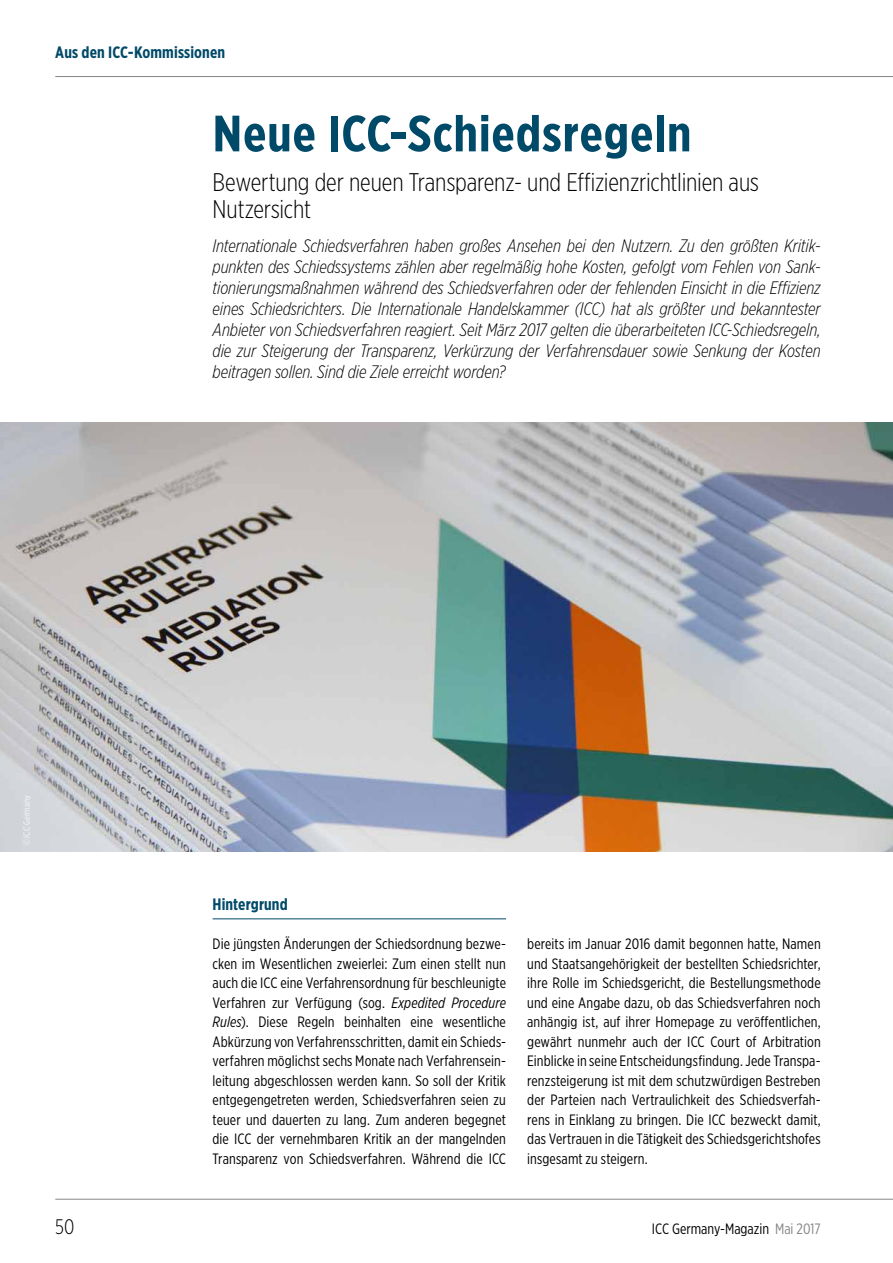
<style>
.page{position:relative;width:893px;height:1263px;background:#fff}
.page>*{position:absolute;margin:0;border:0;box-sizing:border-box;transform-origin:0 0}
.t1{font:700 51px "Gotham X Narrow";letter-spacing:.02em;color:#004a69}
.t2{font:300 25.5px/27px "Gotham X Narrow";letter-spacing:-.005em;color:#000}
.t3{font:300 21px "Gotham X Narrow";color:#000}
.t4{font:italic 300 18px/21px "Gotham X Narrow";letter-spacing:-.01em;color:#000;text-align:justify}
.t5{font:700 16.5px "Gotham X Narrow";letter-spacing:.01em;color:#004a69}
.t6{font:15px/19.5px "Gotham X Narrow";letter-spacing:.005em;color:#000;text-align:justify}
.t7{font:9px "Gotham X Narrow";letter-spacing:.025em;color:#fff}
.s1{font-style:italic}
.s2{color:#878787}
</style>
<div class="page">
<hr style="left:55px;top:76px;width:838px;height:1px;background:#878787">
<hr style="left:55px;top:1199px;width:838px;height:1px;background:#878787">
<img style="left:0;top:423px;width:893px;height:429px">
<hr style="left:213px;top:918px;width:293px;height:1px;background:#004a69">
<p class="t5" style="left:55px;top:42px;width:171px">Aus den ICC-Kommissionen</p>
<h1 class="t1" style="left:213px;top:102px;width:480px">Neue ICC-Schiedsregeln</h1>
<h2 class="t2" style="left:213px;top:168px;width:548px">Bewertung der neuen Transparenz- und Effizienzrichtlinien aus<br>Nutzersicht</h2>
<p class="t4" style="left:213px;top:235px;width:610px">Internationale Schiedsverfahren haben großes Ansehen bei den Nutzern. Zu den größten Kritik&shy;punkten des Schiedssystems zählen aber regelmäßig hohe Kosten, gefolgt vom Fehlen von Sank&shy;tionierungsmaßnahmen während des Schiedsverfahren oder der fehlenden Einsicht in die Effizienz eines Schiedsrichters. Die Internationale Handelskammer (ICC) hat als größter und bekanntester Anbieter von Schiedsverfahren reagiert. Seit März 2017 gelten die überarbeiteten ICC-Schiedsregeln, die zur Steigerung der Transparenz, Verkürzung der Verfahrensdauer sowie Senkung der Kosten beitragen sollen. Sind die Ziele erreicht worden?</p>
<p class="t7" style="left:21px;top:845px;width:52px;rotate:-90deg">© ICC Germany</p>
<p class="t5" style="left:213px;top:894px;width:77px">Hintergrund</p>
<p class="t6" style="left:213px;top:934px;width:295px">Die jüngsten Änderungen der Schiedsordnung bezwe&shy;cken im Wesentlichen zweierlei: Zum einen stellt nun auch die ICC eine Verfahrensordnung für beschleunigte Verfahren zur Verfügung (sog. <span class="s1">Expedited Procedure Rules</span>). Diese Regeln beinhalten eine wesentliche Abkürzung von Verfahrensschritten, damit ein Schieds&shy;verfahren möglichst sechs Monate nach Verfahrensein&shy;leitung abgeschlossen werden kann. So soll der Kritik entgegengetreten werden, Schiedsverfahren seien zu teuer und dauerten zu lang. Zum anderen begegnet die ICC der vernehmbaren Kritik an der mangelnden Transparenz von Schiedsverfahren. Während die ICC</p>
<p class="t6" style="left:527px;top:934px;width:295px">bereits im Januar 2016 damit begonnen hatte, Namen und Staatsangehörigkeit der bestellten Schiedsrichter, ihre Rolle im Schiedsgericht, die Bestellungsmethode und eine Angabe dazu, ob das Schiedsverfahren noch anhängig ist, auf ihrer Homepage zu veröffentlichen, gewährt nunmehr auch der ICC Court of Arbitration Einblicke in seine Entscheidungsfindung. Jede Transpa&shy;renzsteigerung ist mit dem schutzwürdigen Bestreben der Parteien nach Vertraulichkeit des Schiedsverfah&shy;rens in Einklang zu bringen. Die ICC bezweckt damit, das Vertrauen in die Tätigkeit des Schiedsgerichtshofes insgesamt zu steigern.</p>
<h3 class="t3" style="left:55px;top:1215px;width:21px">50</h3>
<p class="t6" style="left:652px;top:1219px;width:170px">ICC Germany-Magazin <span class="s2">Mai 2017</span></p>
</div>
